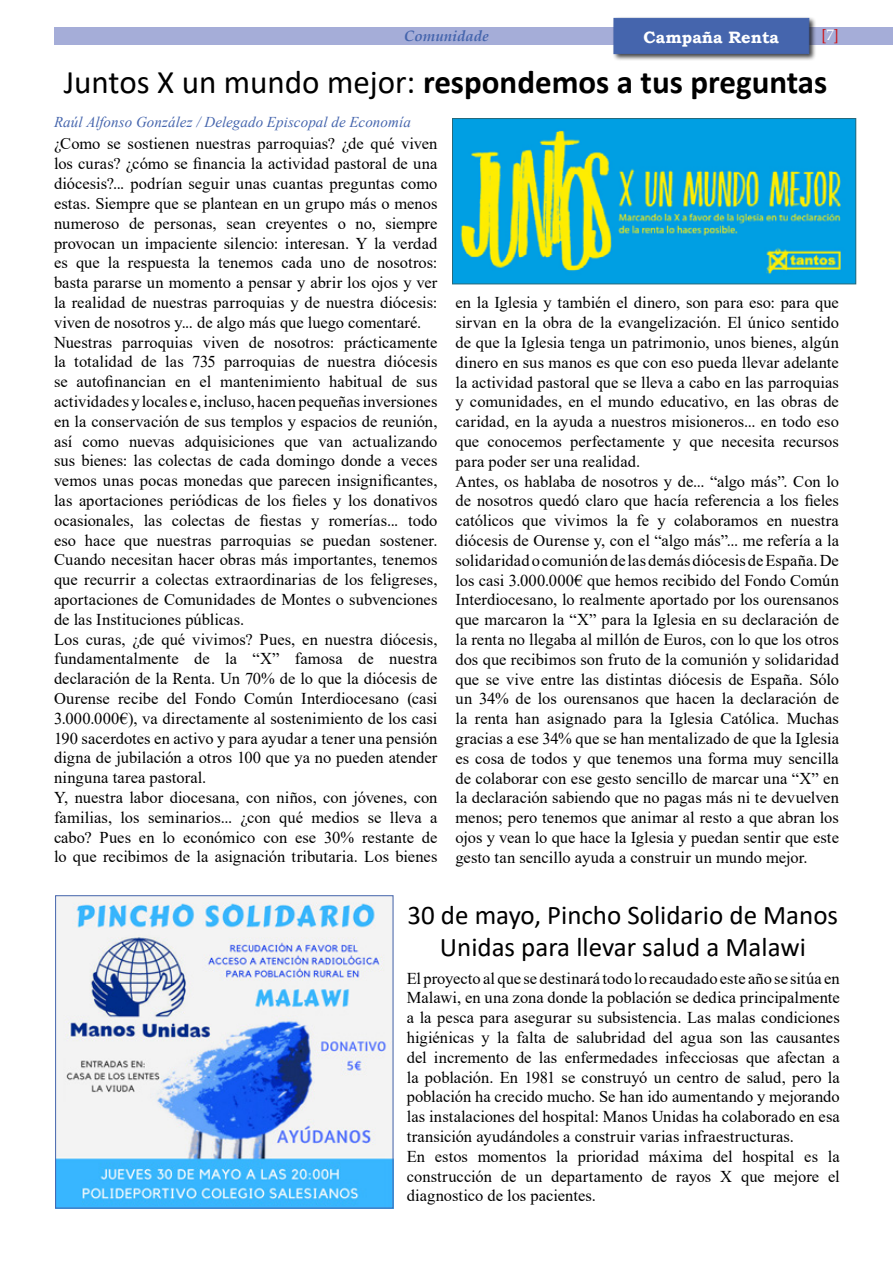
<style>
.page{position:relative;width:893px;height:1263px;background:#fff}
.page>*{position:absolute;margin:0;border:0;box-sizing:border-box;transform-origin:0 0}
.t1{font:700 33px "Calibri";color:#000}
.t2{font:27px/32.4px "Calibri";color:#000;text-align:center}
.t3{font:16.5px/19.8px "Times New Roman";color:#000}
.t4{font:700 16.5px "Bookman Old Style";color:#fff}
.t5{font:italic 15px "Times New Roman";letter-spacing:.005em;color:#4565ad}
.t6{font:italic 700 15px "Book Antiqua";color:#4565ad}
.t7{font:15px "Book Antiqua";color:#cd171a}
.s1{color:#fff}
.s2{font-weight:400}
</style>
<div class="page">
<div style="left:54px;top:27px;width:839px;height:18px;background:#a5add8"></div>
<div style="left:612px;top:16px;width:204px;height:46px;background:#000;opacity:.75"></div>
<div style="left:614px;top:18px;width:195px;height:36px;background:#4565ad"></div>
<img style="left:454px;top:120px;width:400px;height:162px">
<div style="left:452px;top:118px;width:404px;height:166px;border:1px solid #27687a"></div>
<img style="left:57px;top:897px;width:334px;height:309px">
<div style="left:55px;top:895px;width:338px;height:313px;border:1px solid #4565ad"></div>
<p class="t6" style="left:404px;top:26px;width:86px">Comunidade</p>
<p class="t4" style="left:644px;top:26px;width:137px">Campaña Renta</p>
<p class="t7" style="left:821px;top:24px;width:19px">[<span class="s1">7</span>]</p>
<h1 class="t1" style="left:64px;top:59px;width:765px"><span class="s2">Juntos X un mundo mejor:</span> respondemos a tus preguntas</h1>
<p class="t5" style="left:54px;top:111px;width:358px">Raúl Alfonso González / Delegado Episcopal de Economía</p>
<p class="t3" style="left:54px;top:134px;width:385px">¿Como se sostienen nuestras parroquias? ¿de qué viven los curas? ¿cómo se financia la actividad pastoral de una diócesis?... podrían seguir unas cuantas preguntas como estas. Siempre que se plantean en un grupo más o menos numeroso de personas, sean creyentes o no, siempre provocan un impaciente silencio: interesan. Y la verdad es que la respuesta la tenemos cada uno de nosotros: basta pararse un momento a pensar y abrir los ojos y ver la realidad de nuestras parroquias y de nuestra diócesis: viven de nosotros y... de algo más que luego comentaré.<br>Nuestras parroquias viven de nosotros: prácticamente la totalidad de las 735 parroquias de nuestra diócesis se autofinancian en el mantenimiento habitual de sus actividades y locales e, incluso, hacen pequeñas inversiones en la conservación de sus templos y espacios de reunión, así como nuevas adquisiciones que van actualizando sus bienes: las colectas de cada domingo donde a veces vemos unas pocas monedas que parecen insignificantes, las aportaciones periódicas de los fieles y los donativos ocasionales, las colectas de fiestas y romerías... todo eso hace que nuestras parroquias se puedan sostener.<br>Cuando necesitan hacer obras más importantes, tenemos que recurrir a colectas extraordinarias de los feligreses, aportaciones de Comunidades de Montes o subvenciones de las Instituciones públicas.<br>Los curas, ¿de qué vivimos? Pues, en nuestra diócesis, fundamentalmente de la “X” famosa de nuestra declaración de la Renta. Un 70% de lo que la diócesis de Ourense recibe del Fondo Común Interdiocesano (casi 3.000.000€), va directamente al sostenimiento de los casi 190 sacerdotes en activo y para ayudar a tener una pensión digna de jubilación a otros 100 que ya no pueden atender ninguna tarea pastoral.<br>Y, nuestra labor diocesana, con niños, con jóvenes, con familias, los seminarios... ¿con qué medios se lleva a cabo? Pues en lo económico con ese 30% restante de lo que recibimos de la asignación tributaria. Los bienes</p>
<p class="t3" style="left:455px;top:292px;width:385px">en la Iglesia y también el dinero, son para eso: para que sirvan en la obra de la evangelización. El único sentido de que la Iglesia tenga un patrimonio, unos bienes, algún dinero en sus manos es que con eso pueda llevar adelante la actividad pastoral que se lleva a cabo en las parroquias y comunidades, en el mundo educativo, en las obras de caridad, en la ayuda a nuestros misioneros... en todo eso que conocemos perfectamente y que necesita recursos para poder ser una realidad.<br>Antes, os hablaba de nosotros y de... “algo más”. Con lo de nosotros quedó claro que hacía referencia a los fieles católicos que vivimos la fe y colaboramos en nuestra diócesis de Ourense y, con el “algo más”... me refería a la solidaridad o comunión de las demás diócesis de España. De los casi 3.000.000€ que hemos recibido del Fondo Común Interdiocesano, lo realmente aportado por los ourensanos que marcaron la “X” para la Iglesia en su declaración de la renta no llegaba al millón de Euros, con lo que los otros dos que recibimos son fruto de la comunión y solidaridad que se vive entre las distintas diócesis de España. Sólo un 34% de los ourensanos que hacen la declaración de la renta han asignado para la Iglesia Católica. Muchas gracias a ese 34% que se han mentalizado de que la Iglesia es cosa de todos y que tenemos una forma muy sencilla de colaborar con ese gesto sencillo de marcar una “X” en la declaración sabiendo que no pagas más ni te devuelven menos; pero tenemos que animar al resto a que abran los ojos y vean lo que hace la Iglesia y puedan sentir que este gesto tan sencillo ayuda a construir un mundo mejor.</p>
<h2 class="t2" style="left:407px;top:898px;width:432px">30 de mayo, Pincho Solidario de Manos<br>Unidas para llevar salud a Malawi</h2>
<p class="t3" style="left:407px;top:967px;width:434px">El proyecto al que se destinará todo lo recaudado este año se sitúa en Malawi, en una zona donde la población se dedica principalmente a la pesca para asegurar su subsistencia. Las malas condiciones higiénicas y la falta de salubridad del agua son las causantes del incremento de las enfermedades infecciosas que afectan a la población. En 1981 se construyó un centro de salud, pero la población ha crecido mucho. Se han ido aumentando y mejorando las instalaciones del hospital: Manos Unidas ha colaborado en esa transición ayudándoles a construir varias infraestructuras.<br>En estos momentos la prioridad máxima del hospital es la construcción de un departamento de rayos X que mejore el diagnostico de los pacientes.</p>
</div>
